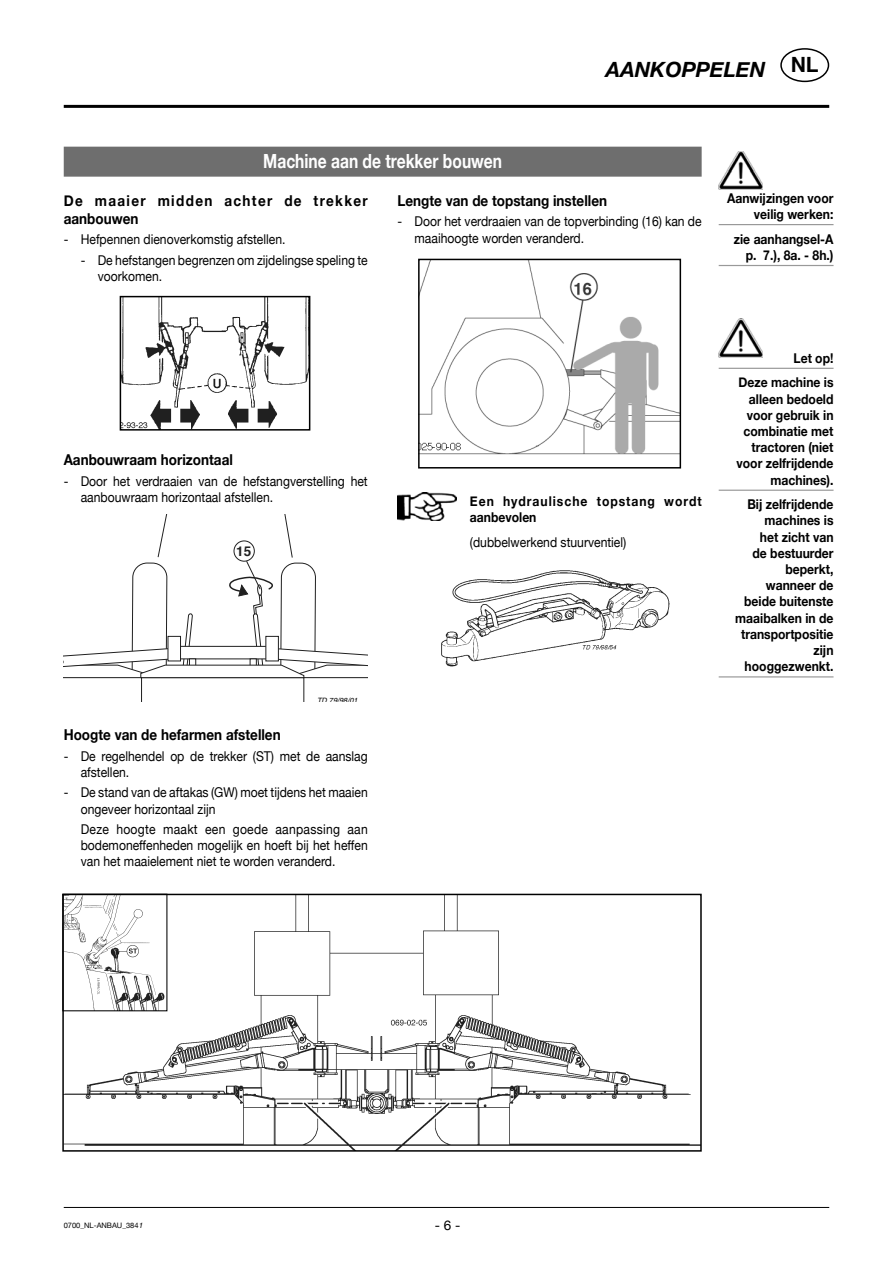
<style>
.page{position:relative;width:893px;height:1263px;background:#fff}
.page>*{position:absolute;margin:0;border:0;box-sizing:border-box;transform-origin:0 0}
.t1{font:italic 700 21px "Helvetica Neue";color:#000}
.t2{font:700 19.5px "Helvetica Neue";color:#fff;scale:.8 1}
.t3{font:700 15px "Helvetica Neue";color:#000;scale:.9 1}
.t4{font:700 15px/18px "Helvetica Neue";letter-spacing:.1em;color:#000;scale:.9 1}
.t5{font:13.5px/16.2px "Helvetica Neue";color:#000;scale:.9 1}
.t6{font:700 13.5px/16.2px "Helvetica Neue";color:#000;text-align:right;scale:.9 1}
.t7{font:700 13.5px/16.2px "Helvetica Neue";letter-spacing:.08em;color:#000;scale:.9 1}
.t8{font:13.5px "Helvetica Neue";color:#000}
.t9{font:700 13.5px "Helvetica";color:#202020}
.t10{font:7.5px "Helvetica Neue";color:#000}
.t11{font:italic 7.35px "Helvetica";color:#000}
.s1{font-family:"Helvetica";font-style:italic}
</style>
<div class="page">
<hr style="left:64px;top:105px;width:765px;height:3px;background:#000">
<hr style="left:64px;top:1207px;width:765px;height:1px;background:#000">
<div style="left:780px;top:48px;width:49px;height:34px;border:2px solid #000;border-radius:50%"></div>
<img style="left:65px;top:897px;width:634px;height:252px">
<div style="left:62px;top:894px;width:640px;height:258px;border:2px solid #000"></div>
<img style="left:64px;top:896px;width:101px;height:113px">
<div style="left:62px;top:894px;width:105px;height:117px;border:1px solid #000"></div>
<svg style="left:64px;top:515px;width:304px;height:187px"></svg>
<div style="left:64px;top:147px;width:638px;height:30px;background:#6e6e6e"></div>
<hr style="left:719px;top:224px;width:114px;height:1px;background:#999">
<hr style="left:719px;top:265px;width:114px;height:1px;background:#999">
<img style="left:719px;top:151px;width:43px;height:39px">
<img style="left:123px;top:299px;width:184px;height:129px">
<div style="left:120px;top:296px;width:190px;height:135px;border:2px solid #000"></div>
<img style="left:421px;top:262px;width:257px;height:193px">
<div style="left:418px;top:259px;width:263px;height:210px;border:2px solid #000"></div>
<img style="left:398px;top:492px;width:58px;height:28px">
<img style="left:441px;top:570px;width:229px;height:97px">
<hr style="left:719px;top:368px;width:114px;height:1px;background:#999">
<hr style="left:719px;top:490px;width:114px;height:1px;background:#999">
<hr style="left:719px;top:676px;width:114px;height:2px;background:#999">
<img style="left:719px;top:319px;width:43px;height:38px">
<h2 class="t2" style="left:263px;top:149px;width:300px">Machine aan de trekker bouwen</h2>
<h1 class="t1" style="left:606px;top:56px;width:214px">AANKOPPELEN <sup>NL</sup></h1>
<p class="t4" style="left:64px;top:191px;width:339px">De maaier midden achter de trekker aanbouwen</p>
<p class="t5" style="left:64px;top:231px;width:248px">- Hefpennen dienoverkomstig afstellen.</p>
<p class="t5" style="left:98px;top:252px;width:302px;text-indent:-17px">- De hefstangen begrenzen om zijdelingse speling te voorkomen.</p>
<p class="t3" style="left:64px;top:451px;width:190px">Aanbouwraam horizontaal</p>
<p class="t5" style="left:81px;top:473px;width:320px;text-indent:-17px">- Door het verdraaien van de hefstangverstelling het aanbouwraam horizontaal afstellen.</p>
<p class="t9" style="left:236px;top:546px;width:17px">15</p>
<p class="t11" style="left:317px;top:697px;width:42px">TD 79/98/01</p>
<p class="t3" style="left:64px;top:726px;width:243px">Hoogte van de hefarmen afstellen</p>
<p class="t5" style="left:81px;top:748px;width:320px;text-indent:-17px">- De regelhendel op de trekker (ST) met de aanslag afstellen.</p>
<p class="t5" style="left:81px;top:784px;width:320px;text-indent:-17px">- De stand van de aftakas (GW) moet tijdens het maaien ongeveer horizontaal zijn</p>
<p class="t5" style="left:81px;top:821px;width:320px;text-align:justify">Deze hoogte maakt een goede aanpassing aan bodemoneffenheden mogelijk en hoeft bij het heffen van het maaielement niet te worden veranderd.</p>
<p class="t3" style="left:397px;top:191px;width:234px">Lengte van de topstang instellen</p>
<p class="t5" style="left:415px;top:213px;width:320px;text-indent:-17px">- Door het verdraaien van de topverbinding (16) kan de maaihoogte worden veranderd.</p>
<p class="t6" style="left:727px;top:189px;width:120px">Aanwijzingen voor veilig werken:</p>
<p class="t6" style="left:734px;top:230px;width:112px">zie aanhangsel-A p. 7.), 8a. - 8h.)</p>
<p class="t7" style="left:470px;top:493px;width:259px">Een hydraulische topstang wordt aanbevolen</p>
<p class="t5" style="left:470px;top:534px;width:175px">(dubbelwerkend stuurventiel)</p>
<p class="t6" style="left:738px;top:345px;width:107px;line-height:24.8px">Let op!<br>Deze machine is</p>
<p class="t6" style="left:736px;top:390px;width:109px">alleen bedoeld voor gebruik in combinatie met tractoren (niet voor zelfrijdende machines).</p>
<p class="t6" style="left:735px;top:496px;width:111px">Bij zelfrijdende machines is<br>het zicht van<br>de bestuurder beperkt, wanneer de beide buitenste maaibalken in de transportpositie zijn hooggezwenkt.</p>
<p class="t10" style="left:64px;top:1220px;width:81px">0700_NL-ANBAU_384<span class="s1">1</span></p>
<p class="t8" style="left:435px;top:1217px;width:27px">- 6 -</p>
</div>
